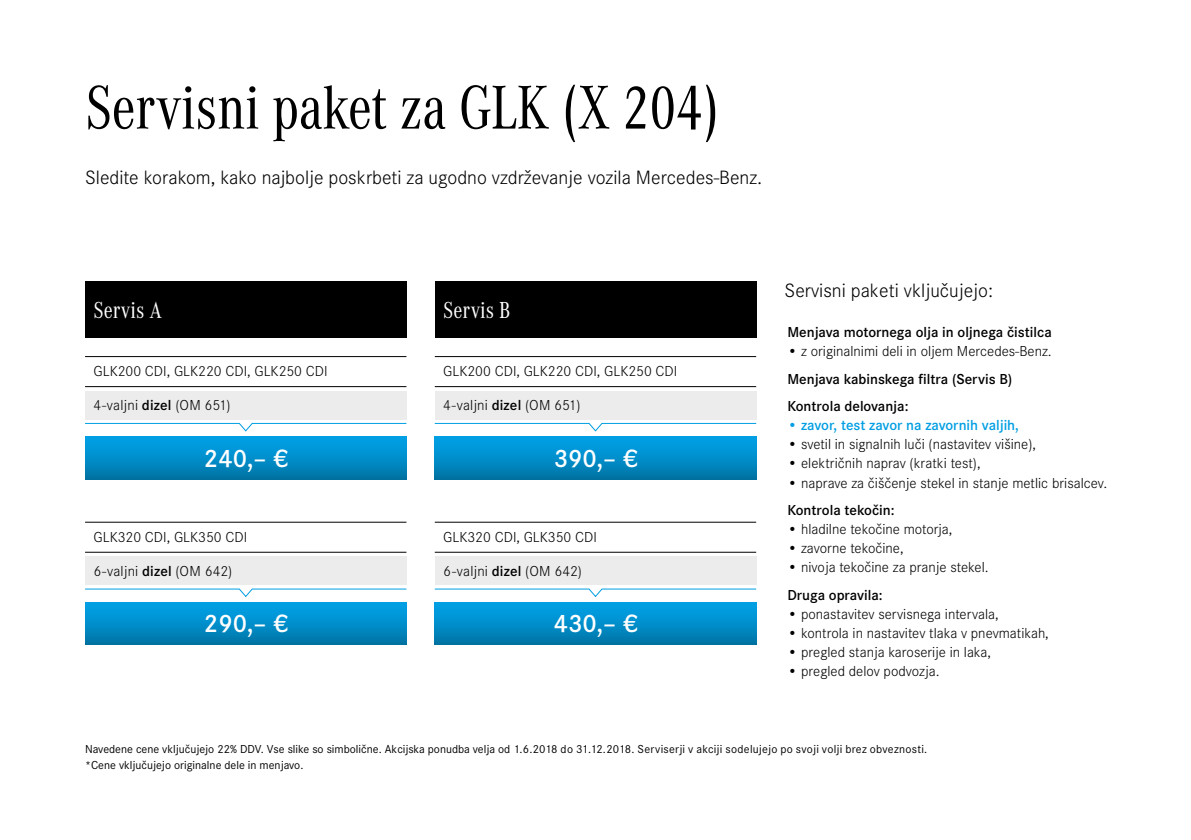
<style>
.page{position:relative;width:1191px;height:840px;background:#fff}
.page>*{position:absolute;margin:0;border:0;box-sizing:border-box;transform-origin:0 0}
.t1{font:64px "Daimler CAC";letter-spacing:-.01em;color:#000}
.t2{font:600 26px "Daimler CS";color:#fff}
.t3{font:24px "Daimler CAC";color:#fff}
.t4{font:300 20px "Daimler CS";color:#000}
.t5{font:300 20px "Corporate S";color:#000}
.t6{font:300 15px "Daimler CS";color:#000}
.t7{font:600 15px/27.6px "Daimler CS";color:#000}
.t8{font:600 15px "Daimler CS";color:#009ee3}
.t9{font:12px/16.2px "Daimler CS";color:#000}
.s1{font-weight:600}
.s2{font-weight:400}
</style>
<div class="page">
<div style="left:85px;top:281px;width:321px;height:56px;background:#000"></div>
<hr style="left:85px;top:356px;width:321px;height:1px;background:#000">
<hr style="left:85px;top:386px;width:321px;height:1px;background:#000">
<div style="left:85px;top:390px;width:321px;height:29px;background:#ececed"></div>
<svg style="left:85px;top:422px;width:322px;height:9px"></svg>
<div style="left:85px;top:436px;width:321px;height:43px;background:linear-gradient(to bottom,#00a4ec,#0076a7)"></div>
<hr style="left:85px;top:521px;width:321px;height:1px;background:#000">
<hr style="left:85px;top:551px;width:321px;height:1px;background:#000">
<div style="left:85px;top:556px;width:321px;height:28px;background:#ececed"></div>
<svg style="left:85px;top:588px;width:322px;height:9px"></svg>
<div style="left:85px;top:602px;width:321px;height:42px;background:linear-gradient(to bottom,#00a4eb,#07a)"></div>
<div style="left:435px;top:281px;width:321px;height:56px;background:#000"></div>
<hr style="left:435px;top:356px;width:321px;height:1px;background:#000">
<hr style="left:435px;top:386px;width:321px;height:1px;background:#000">
<div style="left:435px;top:390px;width:321px;height:29px;background:#ececed"></div>
<svg style="left:434px;top:422px;width:322px;height:9px"></svg>
<div style="left:435px;top:436px;width:321px;height:43px;background:linear-gradient(to bottom,#00a4ec,#0076a7)"></div>
<hr style="left:435px;top:521px;width:321px;height:1px;background:#000">
<hr style="left:435px;top:551px;width:321px;height:1px;background:#000">
<div style="left:435px;top:556px;width:321px;height:28px;background:#ececed"></div>
<svg style="left:434px;top:588px;width:322px;height:9px"></svg>
<div style="left:435px;top:602px;width:321px;height:42px;background:linear-gradient(to bottom,#00a4eb,#07a)"></div>
<h1 class="t1" style="left:85px;top:63px;width:635px">Servisni paket za GLK (X 204)</h1>
<h3 class="t4" style="left:85px;top:163px;width:678px">Sledite korakom, kako najbolje poskrbeti za ugodno vzdrževanje vozila Mercedes-Benz.</h3>
<h3 class="t3" style="left:94px;top:293px;width:70px">Servis A</h3>
<p class="t6" style="left:94px;top:360px;width:235px">GLK200 CDI, GLK220 CDI, GLK250 CDI</p>
<p class="t6" style="left:94px;top:394px;width:139px">4-valjni <span class="s1">dizel</span> (OM 651)</p>
<h2 class="t2" style="left:204px;top:438px;width:85px">240,– €</h2>
<p class="t6" style="left:94px;top:526px;width:155px">GLK320 CDI, GLK350 CDI</p>
<p class="t6" style="left:94px;top:560px;width:140px">6-valjni <span class="s1">dizel</span> (OM 642)</p>
<h2 class="t2" style="left:204px;top:604px;width:85px">290,– €</h2>
<h3 class="t3" style="left:443px;top:293px;width:69px">Servis B</h3>
<p class="t6" style="left:443px;top:360px;width:235px">GLK200 CDI, GLK220 CDI, GLK250 CDI</p>
<p class="t6" style="left:443px;top:394px;width:139px">4-valjni <span class="s1">dizel</span> (OM 651)</p>
<h2 class="t2" style="left:554px;top:438px;width:85px">390,– €</h2>
<p class="t6" style="left:443px;top:526px;width:155px">GLK320 CDI, GLK350 CDI</p>
<p class="t6" style="left:443px;top:560px;width:140px">6-valjni <span class="s1">dizel</span> (OM 642)</p>
<h2 class="t2" style="left:554px;top:604px;width:85px">430,– €</h2>
<h3 class="t5" style="left:784px;top:279px;width:210px">Servisni paketi vključujejo:</h3>
<p class="t7" style="left:787px;top:317px;width:266px">Menjava motornega olja in oljnega čistilca</p>
<p class="t6" style="left:787px;top:340px;width:266px">• z originalnimi deli in oljem Mercedes-Benz.</p>
<p class="t7" style="left:787px;top:364px;width:226px">Menjava kabinskega filtra (Servis B)<br>Kontrola delovanja:</p>
<p class="t8" style="left:787px;top:414px;width:233px"><span class="s2">•</span> zavor, test zavor na zavornih valjih,</p>
<p class="t6" style="left:787px;top:433px;width:250px">• svetil in signalnih luči (nastavitev višine),</p>
<p class="t6" style="left:787px;top:452px;width:195px">• električnih naprav (kratki test),</p>
<p class="t6" style="left:787px;top:471px;width:321px">• naprave za čiščenje stekel in stanje metlic brisalcev.</p>
<p class="t7" style="left:787px;top:495px;width:109px">Kontrola tekočin:</p>
<p class="t6" style="left:787px;top:518px;width:166px">• hladilne tekočine motorja,</p>
<p class="t6" style="left:787px;top:537px;width:118px">• zavorne tekočine,</p>
<p class="t6" style="left:787px;top:556px;width:203px">• nivoja tekočine za pranje stekel.</p>
<p class="t7" style="left:787px;top:579px;width:97px">Druga opravila:</p>
<p class="t6" style="left:787px;top:603px;width:213px">• ponastavitev servisnega intervala,</p>
<p class="t6" style="left:787px;top:622px;width:263px">• kontrola in nastavitev tlaka v pnevmatikah,</p>
<p class="t6" style="left:787px;top:641px;width:205px">• pregled stanja karoserije in laka,</p>
<p class="t6" style="left:787px;top:660px;width:154px">• pregled delov podvozja.</p>
<p class="t9" style="left:85px;top:739px;width:843px">Navedene cene vključujejo 22% DDV. Vse slike so simbolične. Akcijska ponudba velja od 1.6.2018 do 31.12.2018. Serviserji v akciji sodelujejo po svoji volji brez obveznosti. *Cene vključujejo originalne dele in menjavo.</p>
</div>
